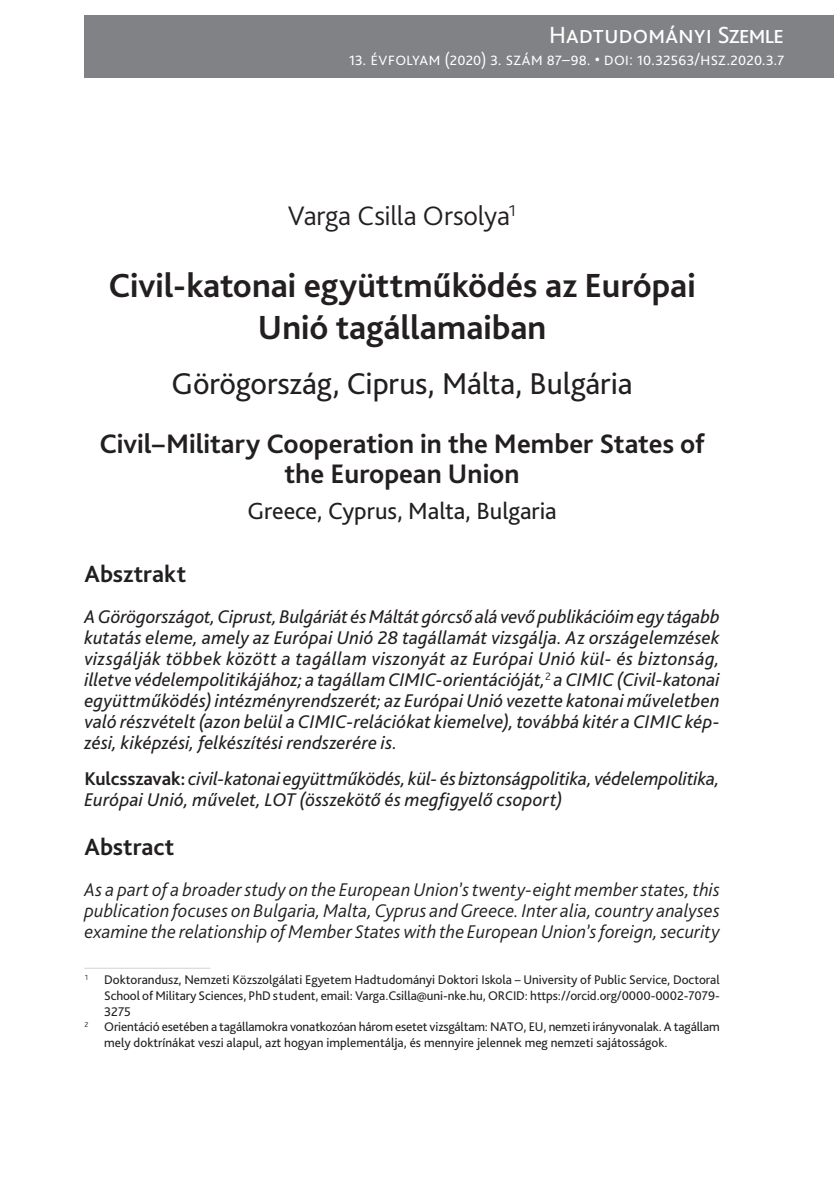
<style>
.page{position:relative;width:834px;height:1181px;background:#fff}
.page>*{position:absolute;margin:0;border:0;box-sizing:border-box;transform-origin:0 0}
.t1{font:700 35px/42px "Bliss Pro";color:#231f20;text-align:center}
.t2{font:31.5px "Bliss Pro";letter-spacing:-.005em;color:#231f20}
.t3{font:700 28px/29.8px "Bliss Pro";color:#231f20;text-align:center}
.t4{font:300 28px "Bliss Pro";letter-spacing:.01em;color:#231f20}
.t5{font:24.5px "Bliss Pro";color:#231f20}
.t6{font:24.5px "Bliss Pro";color:#fff}
.t7{font:700 24.5px "Bliss Pro";color:#231f20}
.t8{font:italic 19.25px/21px "Bliss Pro";color:#231f20;text-align:justify}
.t9{font:italic 300 19.25px/21px "Bliss Pro";letter-spacing:.005em;color:#231f20;text-align:justify}
.t10{font:300 17.5px "Bliss Pro";letter-spacing:.005em;color:#fff}
.t11{font:13.12px "Bliss Pro";letter-spacing:-.005em;color:#231f20}
.s1{font-weight:700;font-style:normal}
</style>
<div class="page">
<div style="left:84px;top:15px;width:749px;height:63px;background:#808285"></div>
<hr style="left:84px;top:968px;width:126px;height:1px;background:#d1d2d4">
<p class="t6" style="left:549px;top:20px;width:236px">Hadtudományi Szemle</p>
<p class="t10" style="left:349px;top:49px;width:437px">13. évfolyam (2020) 3. szám 87–98. • doi: 10.32563/hsz.2020.3.7</p>
<h3 class="t4" style="left:287px;top:199px;width:230px">Varga Csilla Orsolya<sup>1</sup></h3>
<h1 class="t1" style="left:108px;top:264px;width:588px">Civil-katonai együttműködés az Európai<br>Unió tagállamaiban</h1>
<h2 class="t2" style="left:171px;top:364px;width:462px">Görögország, Ciprus, Málta, Bulgária</h2>
<h3 class="t3" style="left:99px;top:428px;width:607px">Civil–Military Cooperation in the Member States of the European Union</h3>
<p class="t5" style="left:247px;top:496px;width:311px">Greece, Cyprus, Malta, Bulgaria</p>
<p class="t7" style="left:84px;top:559px;width:103px">Absztrakt</p>
<p class="t8" style="left:84px;top:606px;width:636px">A Görögországot, Ciprust, Bulgáriát ésMáltát górcső alá vevő publikációim egy tágabb kutatás eleme, amely az Európai Unió 28 tagállamát vizsgálja. Az országelemzések vizsgálják többek között a tagállam viszonyát az Európai Unió kül- és biztonság, illetve védelempolitikájához; a tagállam CIMIC-orientációját,<sup>2</sup> aCIMIC (Civil-katonai együttműködés) intézményrendszerét; az Európai Unió vezette katonai műveletben való részvételt (azon belül a CIMIC-relációkat kiemelve), továbbá kitér a CIMIC kép&shy;zési, kiképzési, felkészítési rendszerére is.</p>
<p class="t8" style="left:84px;top:768px;width:636px"><span class="s1">Kulcsszavak:</span> civil-katonai együttműködés, kül- és biztonságpolitika, védelempolitika,<br>Európai Unió, művelet, LOT (összekötő és megfigyelő csoport)</p>
<p class="t7" style="left:84px;top:832px;width:91px">Abstract</p>
<p class="t9" style="left:84px;top:879px;width:636px">As a part of a broader study on the European Union’s twenty-eight member states, this publication focuses on Bulgaria, Malta, Cyprus and Greece. Inter alia, country analyses examine the relationship of Member States with the European Union’s foreign, security</p>
<p class="t11" style="left:84px;top:971px;width:636px"><sup>1</sup> Doktorandusz, Nemzeti Közszolgálati Egyetem Hadtudományi Doktori Iskola – University of Public Service, Doctoral</p>
<p class="t11" style="left:104px;top:987px;width:617px">School of Military Sciences, PhD student, email: Varga.Csilla@uni-nke.hu, ORCID: https://orcid.org/0000-0002-7079-</p>
<p class="t11" style="left:104px;top:1003px;width:28px">3275</p>
<p class="t11" style="left:84px;top:1018px;width:637px"><sup>2</sup> Orientáció esetében a tagállamokra vonatkozóan három esetet vizsgáltam: NATO, EU, nemzeti irányvonalak. A tagállam</p>
<p class="t11" style="left:104px;top:1034px;width:564px">mely doktrínákat veszi alapul, azt hogyan implementálja, és mennyire jelennek meg nemzeti sajátosságok.</p>
</div>
